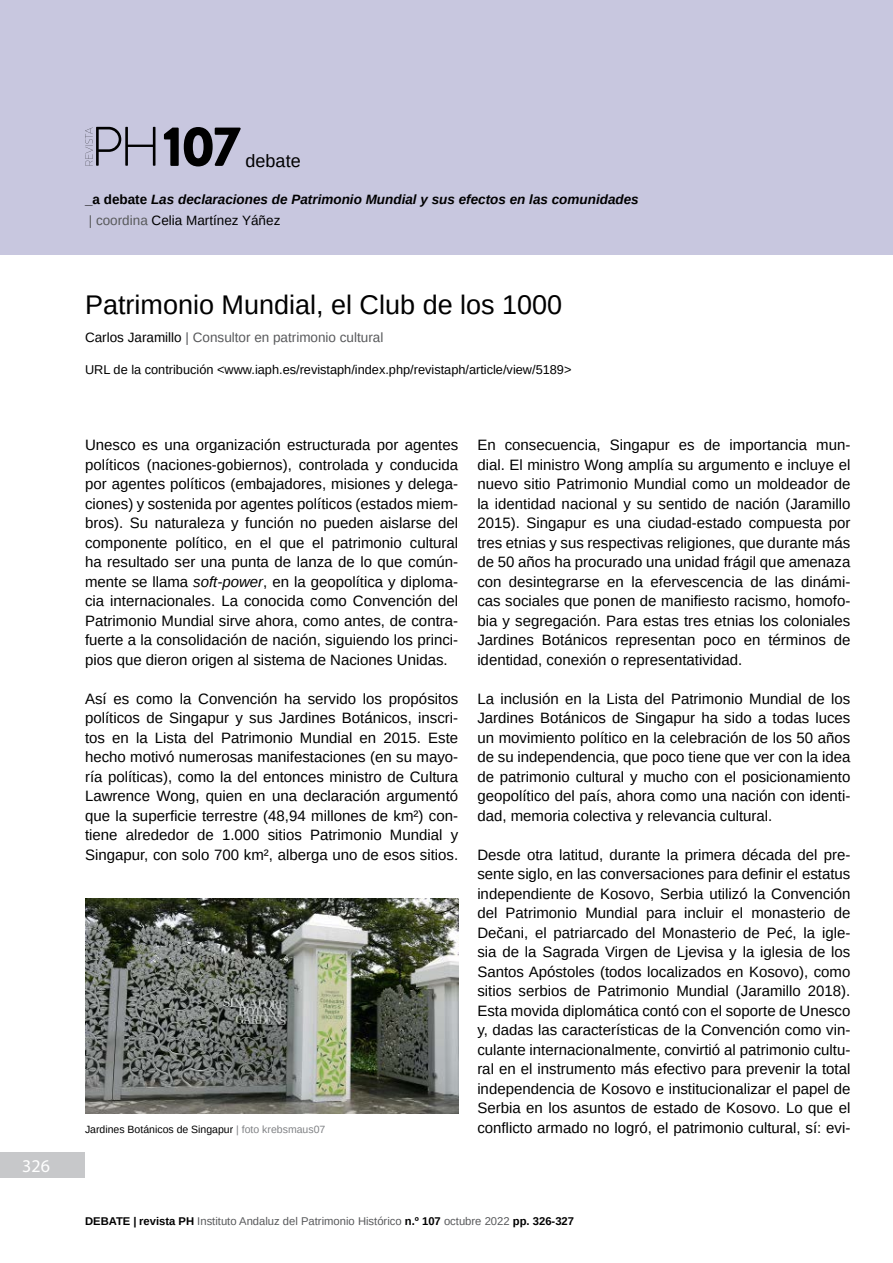
<style>
.page{position:relative;width:893px;height:1263px;background:#fff}
.page>*{position:absolute;margin:0;border:0;box-sizing:border-box;transform-origin:0 0}
.t1{font:900 56.4px "Brandon Grotesque";color:#000}
.t2{font:27px "Arimo";color:#000}
.t3{font:18px "Arimo";color:#000}
.t4{font:18px "Myriad Pro";color:#fff}
.t5{font:15px/19.5px "Arimo";color:#000;text-align:justify}
.t6{font:italic 700 13.5px/21px "Arimo";color:#000}
.t7{font:13.5px "Arimo";color:#58595b}
.t8{font:12.75px "Arimo";color:#000}
.t9{font:11.25px "Arimo";color:#58595b}
.t10{font:10.5px "Arimo";color:#000}
.s1{font-style:normal}
.s2{font-weight:400;font-style:normal;color:#58595b}
.s3{font-weight:400;font-style:normal}
.s4{color:#000}
.s5{font-style:italic}
.s6{color:#808285}
.s7{font-weight:700;color:#000}
</style>
<div class="page">
<div style="left:0;top:0;width:893px;height:255px;background:#c8c7df"></div>
<div style="left:0;top:1152px;width:85px;height:26px;background:#c7c8ca"></div>
<svg style="left:85px;top:127px;width:70px;height:39px"></svg>
<img style="left:85px;top:899px;width:373px;height:214px">
<p class="t4" style="left:22px;top:1155px;width:29px">326</p>
<h1 class="t1" style="left:163px;top:107px;width:80px">107</h1>
<p class="t3" style="left:246px;top:149px;width:57px">debate</p>
<p class="t6" style="left:85px;top:189px;width:555px"><span class="s1">_a debate</span> Las declaraciones de Patrimonio Mundial y sus efectos en las comunidades <span class="s2">| coordina</span> <span class="s3">Celia Martínez Yáñez</span></p>
<h2 class="t2" style="left:85px;top:287px;width:479px">Patrimonio Mundial, el Club de los 1000</h2>
<p class="t7" style="left:85px;top:328px;width:300px"><span class="s4">Carlos Jaramillo</span> | Consultor en patrimonio cultural</p>
<p class="t8" style="left:85px;top:361px;width:488px">URL de la contribución &lt;www.iaph.es/revistaph/index.php/revistaph/article/view/5189&gt;</p>
<p class="t5" style="left:85px;top:435px;width:375px">Unesco es una organización estructurada por agentes políticos (naciones-gobiernos), controlada y conducida por agentes políticos (embajadores, misiones y delega&shy;ciones) y sostenida por agentes políticos (estados miem&shy;bros). Su naturaleza y función no pueden aislarse del componente político, en el que el patrimonio cultural ha resultado ser una punta de lanza de lo que común&shy;mente se llama <span class="s5">soft-power</span>, en la geopolítica y diploma&shy;cia internacionales. La conocida como Convención del Patrimonio Mundial sirve ahora, como antes, de contra&shy;fuerte a la consolidación de nación, siguiendo los princi&shy;pios que dieron origen al sistema de Naciones Unidas.</p>
<p class="t5" style="left:85px;top:689px;width:375px">Así es como la Convención ha servido los propósitos políticos de Singapur y sus Jardines Botánicos, inscri&shy;tos en la Lista del Patrimonio Mundial en 2015. Este hecho motivó numerosas manifestaciones (en su mayo&shy;ría políticas), como la del entonces ministro de Cultura Lawrence Wong, quien en una declaración argumentó que la superficie terrestre (48,94 millones de km²) con&shy;tiene alrededor de 1.000 sitios Patrimonio Mundial y Singapur, con solo 700 km², alberga uno de esos sitios.</p>
<p class="t5" style="left:477px;top:435px;width:375px">En consecuencia, Singapur es de importancia mun&shy;dial. El ministro Wong amplía su argumento e incluye el nuevo sitio Patrimonio Mundial como un moldeador de la identidad nacional y su sentido de nación (Jaramillo 2015). Singapur es una ciudad-estado compuesta por tres etnias y sus respectivas religiones, que durante más de 50 años ha procurado una unidad frágil que amenaza con desintegrarse en la efervescencia de las dinámi&shy;cas sociales que ponen de manifiesto racismo, homofo&shy;bia y segregación. Para estas tres etnias los coloniales Jardines Botánicos representan poco en términos de identidad, conexión o representatividad.</p>
<p class="t5" style="left:477px;top:689px;width:375px">La inclusión en la Lista del Patrimonio Mundial de los Jardines Botánicos de Singapur ha sido a todas luces un movimiento político en la celebración de los 50 años de su independencia, que poco tiene que ver con la idea de patrimonio cultural y mucho con el posicionamiento geopolítico del país, ahora como una nación con identi&shy;dad, memoria colectiva y relevancia cultural.</p>
<p class="t5" style="left:477px;top:845px;width:375px">Desde otra latitud, durante la primera década del pre&shy;sente siglo, en las conversaciones para definir el estatus independiente de Kosovo, Serbia utilizó la Convención del Patrimonio Mundial para incluir el monasterio de Dečani, el patriarcado del Monasterio de Peć, la igle&shy;sia de la Sagrada Virgen de Ljevisa y la iglesia de los Santos Apóstoles (todos localizados en Kosovo), como sitios serbios de Patrimonio Mundial (Jaramillo 2018).<br>Esta movida diplomática contó con el soporte de Unesco y, dadas las características de la Convención como vin&shy;culante internacionalmente, convirtió al patrimonio cultu&shy;ral en el instrumento más efectivo para prevenir la total independencia de Kosovo e institucionalizar el papel de Serbia en los asuntos de estado de Kosovo. Lo que el</p>
<p class="t10" style="left:85px;top:1122px;width:242px">Jardines Botánicos de Singapur <span class="s6">| foto krebsmaus07</span></p>
<p class="t5" style="left:477px;top:1118px;width:375px">conflicto armado no logró, el patrimonio cultural, sí: evi-</p>
<p class="t9" style="left:85px;top:1214px;width:491px"><span class="s7">DEBATE | revista PH</span> Instituto Andaluz del Patrimonio Histórico <span class="s7">n.º 107</span> octubre 2022 <span class="s7">pp. 326-327</span></p>
</div>
